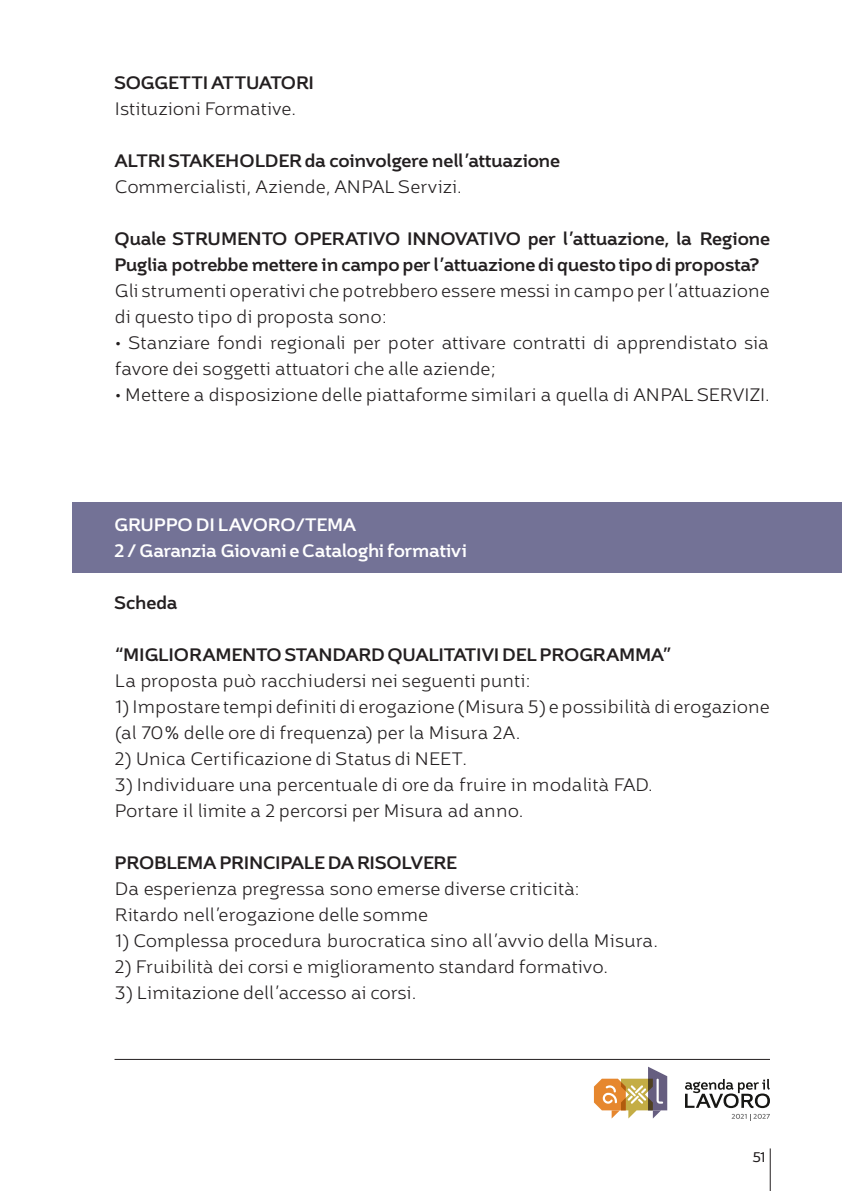
<style>
.page{position:relative;width:842px;height:1191px;background:#fff}
.page>*{position:absolute;margin:0;border:0;box-sizing:border-box;transform-origin:0 0}
.t1{font:300 18px/26px "Brisko Sans W01";letter-spacing:-.06em;color:#231f20}
.t2{font:700 18px/26px "Brisko Sans";letter-spacing:-.01em;color:#231f20}
.t3{font:700 18px/26px "Brisko Sans";letter-spacing:-.02em;color:#fff}
.t4{font:14px "Brisko Sans W01";color:#231f20}
</style>
<div class="page">
<svg style="left:685px;top:1079px;width:85px;height:41px"></svg>
<svg style="left:594px;top:1066px;width:73px;height:52px"></svg>
<hr style="left:115px;top:1059px;width:655px;height:1px;background:#231f20">
<hr style="left:770px;top:1148px;width:1px;height:43px;background:#231f20">
<div style="left:72px;top:502px;width:770px;height:71px;background:#737296"></div>
<p class="t2" style="left:115px;top:69px;width:201px">SOGGETTI ATTUATORI</p>
<p class="t1" style="left:115px;top:96px;width:183px">Istituzioni Formative.</p>
<p class="t2" style="left:115px;top:147px;width:447px">ALTRI STAKEHOLDER da coinvolgere nell’attuazione</p>
<p class="t1" style="left:115px;top:174px;width:349px">Commercialisti, Aziende, ANPAL Servizi.</p>
<p class="t2" style="left:115px;top:225px;width:657px">Quale STRUMENTO OPERATIVO INNOVATIVO per l’attuazione, la Regione<br>Puglia potrebbe mettere in campo per l’attuazione di questo tipo di proposta?</p>
<p class="t1" style="left:115px;top:278px;width:657px">Gli strumenti operativi che potrebbero essere messi in campo per l’attuazione di questo tipo di proposta sono:</p>
<p class="t1" style="left:115px;top:330px;width:657px">• Stanziare fondi regionali per poter attivare contratti di apprendistato sia favore dei soggetti attuatori che alle aziende;</p>
<p class="t1" style="left:115px;top:382px;width:657px">• Mettere a disposizione delle piattaforme similari a quella di ANPAL SERVIZI.</p>
<p class="t3" style="left:115px;top:511px;width:354px">GRUPPO DI LAVORO/TEMA<br>2 / Garanzia Giovani e Cataloghi formativi</p>
<p class="t2" style="left:115px;top:589px;width:65px">Scheda</p>
<p class="t2" style="left:115px;top:641px;width:559px">“MIGLIORAMENTO STANDARD QUALITATIVI DEL PROGRAMMA”</p>
<p class="t1" style="left:115px;top:668px;width:418px">La proposta può racchiudersi nei seguenti punti:</p>
<p class="t1" style="left:115px;top:694px;width:657px">1) Impostare tempi definiti di erogazione (Misura 5) e possibilità di erogazione (al 70% delle ore di frequenza) per la Misura 2A.</p>
<p class="t1" style="left:115px;top:746px;width:355px">2) Unica Certificazione di Status di NEET.</p>
<p class="t1" style="left:115px;top:772px;width:540px">3) Individuare una percentuale di ore da fruire in modalità FAD.<br>Portare il limite a 2 percorsi per Misura ad anno.</p>
<p class="t2" style="left:115px;top:849px;width:344px">PROBLEMA PRINCIPALE DA RISOLVERE</p>
<p class="t1" style="left:115px;top:876px;width:467px">Da esperienza pregressa sono emerse diverse criticità:<br>Ritardo nell’erogazione delle somme</p>
<p class="t1" style="left:115px;top:928px;width:545px">1) Complessa procedura burocratica sino all’avvio della Misura.</p>
<p class="t1" style="left:115px;top:954px;width:495px">2) Fruibilità dei corsi e miglioramento standard formativo.</p>
<p class="t1" style="left:115px;top:980px;width:304px">3) Limitazione dell’accesso ai corsi.</p>
<p class="t4" style="left:752px;top:1148px;width:15px">51</p>
</div>
